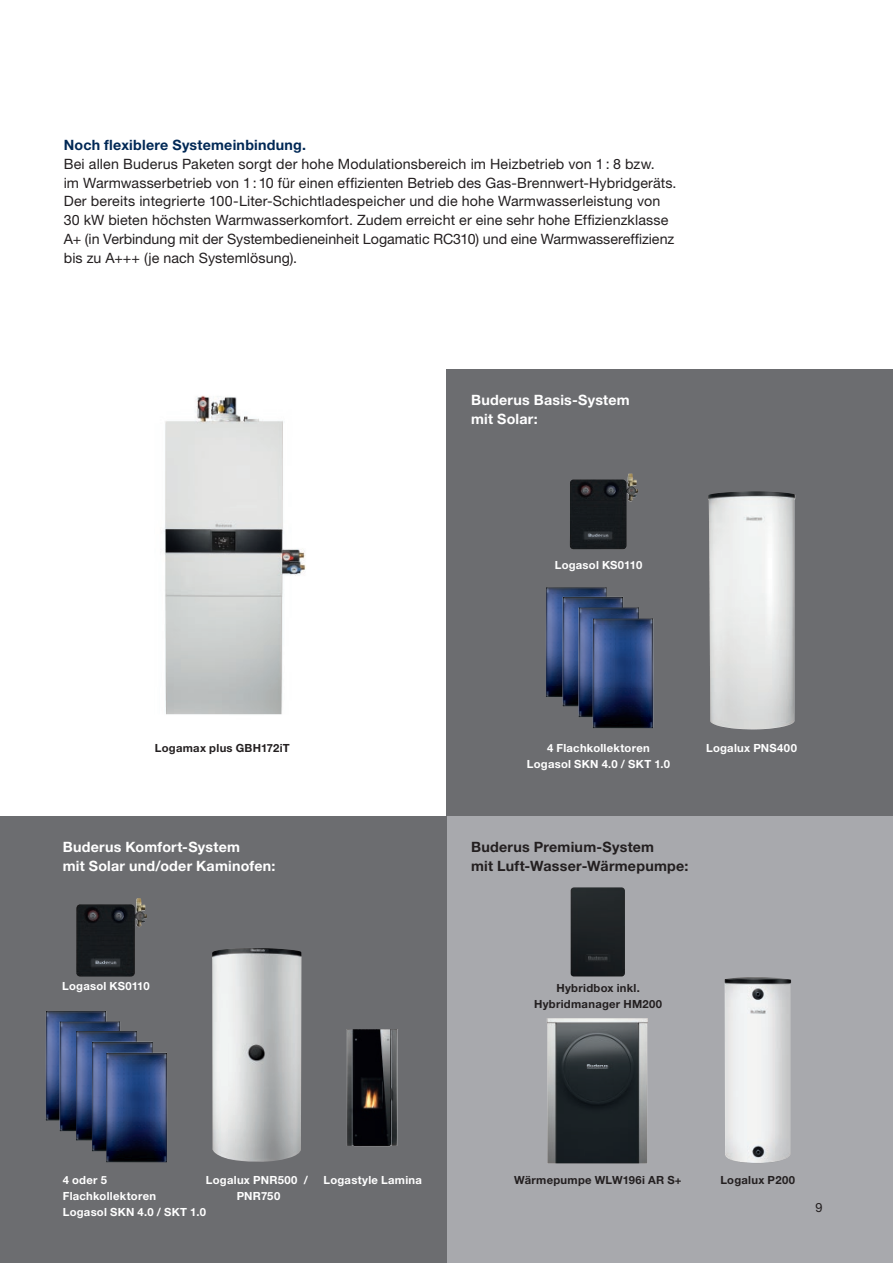
<style>
.page{position:relative;width:893px;height:1263px;background:#fff}
.page>*{position:absolute;margin:0;border:0;box-sizing:border-box;transform-origin:0 0}
.t1{font:14.25px/18.8px "Helvetica Neue LT Pro";letter-spacing:.01em;color:#231f20}
.t2{font:700 14.25px/18.8px "Helvetica Neue LT Pro";letter-spacing:.015em;color:#fff}
.t3{font:700 14.25px/18.8px "Helvetica Neue LT Pro";letter-spacing:.015em;color:#231f20}
.t4{font:700 14.25px "Helvetica Neue LT Pro";letter-spacing:.015em;color:#002855}
.t5{font:12.75px "Helvetica Neue LT Pro";color:#231f20}
.t6{font:700 11.25px/15.8px "Helvetica Neue LT Pro";letter-spacing:.025em;color:#fff;text-align:center}
.t7{font:700 11.25px/15.8px "Helvetica Neue LT Pro";letter-spacing:.025em;color:#231f20;text-align:center}
</style>
<div class="page">
<div style="left:446px;top:816px;width:447px;height:447px;background:#a8a9ad"></div>
<div style="left:446px;top:370px;width:447px;height:446px;background:#6c6d70"></div>
<div style="left:0;top:816px;width:446px;height:447px;background:#6c6d70"></div>
<img style="left:164px;top:395px;width:142px;height:320px">
<img style="left:547px;top:1018px;width:101px;height:145px">
<img style="left:45px;top:1011px;width:62px;height:110px">
<img style="left:59px;top:1021px;width:61px;height:110px">
<img style="left:76px;top:1031px;width:61px;height:110px">
<img style="left:92px;top:1041px;width:61px;height:110px">
<img style="left:106px;top:1053px;width:61px;height:109px">
<img style="left:212px;top:948px;width:90px;height:214px">
<img style="left:724px;top:977px;width:67px;height:186px">
<img style="left:570px;top:887px;width:55px;height:89px">
<img style="left:570px;top:473px;width:68px;height:76px">
<img style="left:76px;top:898px;width:71px;height:78px">
<img style="left:546px;top:587px;width:61px;height:110px">
<img style="left:562px;top:597px;width:61px;height:109px">
<img style="left:578px;top:607px;width:61px;height:110px">
<img style="left:592px;top:618px;width:62px;height:110px">
<img style="left:346px;top:1029px;width:52px;height:117px">
<img style="left:708px;top:491px;width:43px;height:232px">
<p class="t4" style="left:64px;top:136px;width:244px">Noch flexiblere Systemeinbindung.</p>
<p class="t1" style="left:64px;top:154px;width:614px">Bei allen Buderus Paketen sorgt der hohe Modulationsbereich im Heizbetrieb von 1: 8 bzw.<br>im Warmwasserbetrieb von 1:10 für einen effizienten Betrieb des Gas-Brennwert-Hybridgeräts.<br>Der bereits integrierte 100-Liter-Schichtladespeicher und die hohe Warmwasserleistung von 30 kW bieten höchsten Warmwasserkomfort. Zudem erreicht er eine sehr hohe Effizienzklasse A+ (in Verbindung mit der Systembedieneinheit Logamatic RC310) und eine Warmwassereffizienz bis zu A+++ (je nach Systemlösung).</p>
<p class="t2" style="left:471px;top:391px;width:160px">Buderus Basis-System mit Solar:</p>
<p class="t6" style="left:555px;top:557px;width:89px">Logasol KS0110</p>
<p class="t7" style="left:155px;top:740px;width:136px">Logamax plus GBH172iT</p>
<p class="t6" style="left:527px;top:740px;width:145px">4 Flachkollektoren<br>Logasol SKN 4.0 / SKT 1.0</p>
<p class="t6" style="left:706px;top:740px;width:92px">Logalux PNS400</p>
<p class="t2" style="left:63px;top:837px;width:214px">Buderus Komfort-System<br>mit Solar und/oder Kaminofen:</p>
<p class="t6" style="left:62px;top:978px;width:89px">Logasol KS0110</p>
<p class="t3" style="left:471px;top:837px;width:219px">Buderus Premium-System<br>mit Luft-Wasser-Wärmepumpe:</p>
<p class="t7" style="left:534px;top:980px;width:130px">Hybridbox inkl.<br>Hybridmanager HM200</p>
<p class="t6" style="left:63px;top:1172px;width:145px;text-align:left">4 oder 5<br>Flachkollektoren<br>Logasol SKN 4.0 / SKT 1.0</p>
<p class="t6" style="left:206px;top:1172px;width:103px">Logalux PNR500 /<br>PNR750</p>
<p class="t6" style="left:324px;top:1172px;width:100px">Logastyle Lamina</p>
<p class="t7" style="left:514px;top:1172px;width:169px">Wärmepumpe WLW196i AR S+</p>
<p class="t7" style="left:720px;top:1172px;width:76px">Logalux P200</p>
<p class="t5" style="left:815px;top:1200px;width:9px">9</p>
</div>
